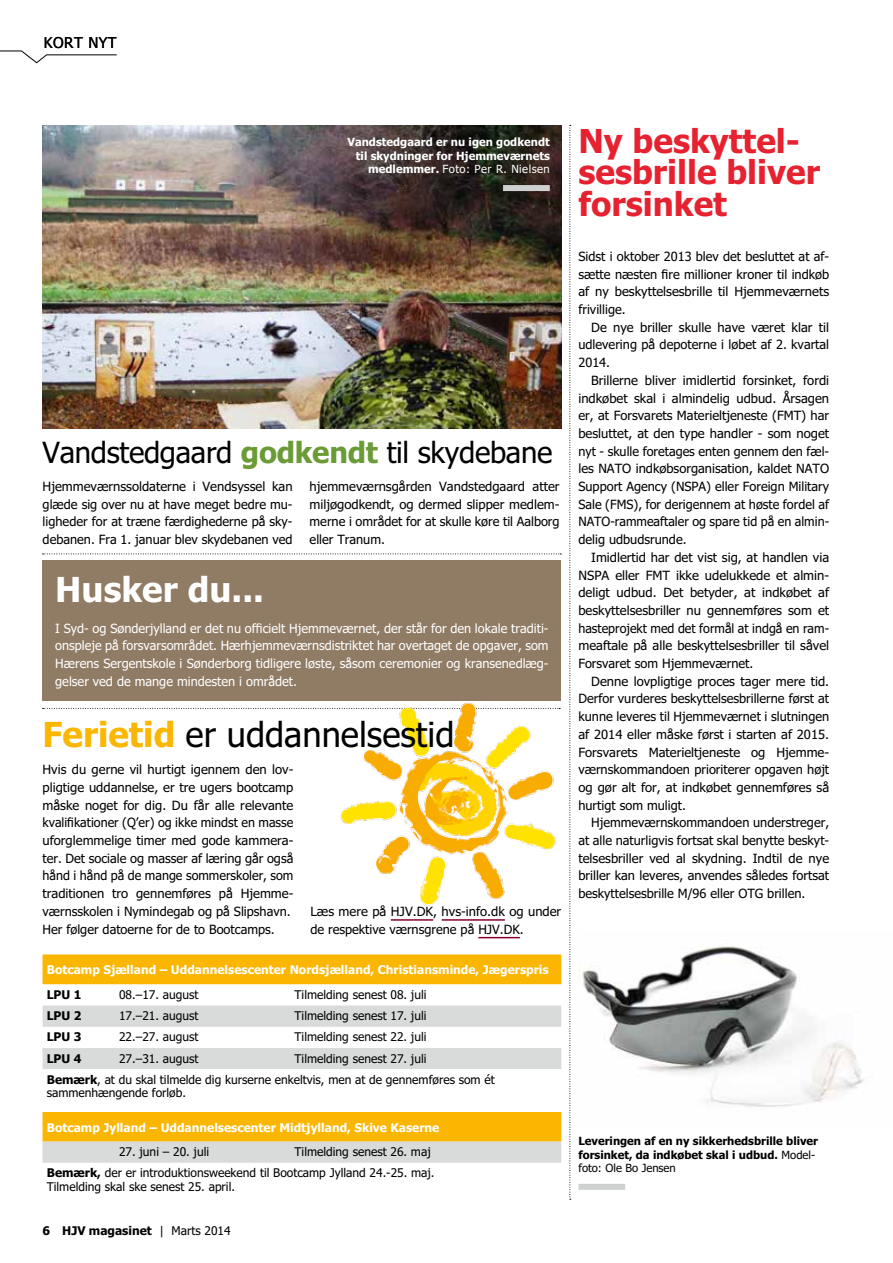
<style>
.page{position:relative;width:893px;height:1263px;background:#fff}
.page>*{position:absolute;margin:0;border:0;box-sizing:border-box;transform-origin:0 0}
.t1{font:34.5px "Tahoma";color:#000}
.t2{font:700 34.5px "Tahoma";color:#fff}
.t3{font:700 33px/31.5px "Tahoma";color:#e62230}
.t4{font:29.25px "Tahoma";letter-spacing:-.01em;color:#000}
.t5{font:15px "Tahoma";letter-spacing:.03em;color:#000}
.t6{font:12.75px/17.7px "Tahoma";color:#000;text-align:justify}
.t7{font:12.75px/17.7px "Tahoma";color:#fff;text-align:justify}
.t8{font:12px/20.9px "Tahoma";color:#000}
.t9{font:700 12px "Tahoma";color:#fff}
.t10{font:700 12px "Tahoma";color:#000}
.t11{font:700 11.25px/13.5px "Tahoma";color:#000}
.t12{font:700 11.25px/13.5px "Tahoma";color:#fff;text-align:right}
.s1{font-weight:400}
.s2{font-weight:700;color:#6a9b37}
.s3{font-weight:700;color:#fab600}
.s4{font-weight:700}
</style>
<div class="page">
<svg style="left:43px;top:708px;width:295px;height:1px"></svg>
<div style="left:43px;top:561px;width:518px;height:140px;background:#907b64"></div>
<svg style="left:569px;top:125px;width:2px;height:1075px"></svg>
<div style="left:578px;top:1184px;width:47px;height:6px;background:#cfd0d0"></div>
<img style="left:43px;top:125px;width:518px;height:303px">
<div style="left:503px;top:185px;width:47px;height:6px;background:#cfd0d0"></div>
<svg style="left:43px;top:554px;width:518px;height:1px"></svg>
<div style="left:43px;top:954px;width:518px;height:31px;background:#fab600"></div>
<svg style="left:43px;top:1005px;width:518px;height:64px;fill:#d9dada"></svg>
<svg style="left:43px;top:1112px;width:518px;height:51px;background:#ecc55c"></svg>
<img style="left:339px;top:702px;width:222px;height:204px">
<hr style="left:391px;top:919px;width:42px;height:2px;background:#88022f">
<hr style="left:442px;top:919px;width:63px;height:2px;background:#88022f">
<hr style="left:478px;top:937px;width:42px;height:1px;background:#88022f">
<svg style="left:0;top:50px;width:117px;height:14px"></svg>
<img style="left:578px;top:946px;width:286px;height:161px">
<p class="t5" style="left:44px;top:33px;width:74px">KORT NYT</p>
<p class="t12" style="left:347px;top:135px;width:204px">Vandstedgaard er nu igen godkendt til skydninger for Hjemmeværnets medlemmer. <span class="s1">Foto: Per R. Nielsen</span></p>
<h3 class="t4" style="left:43px;top:433px;width:511px">Vandstedgaard <span class="s2">godkendt</span> til skydebane</h3>
<p class="t6" style="left:43px;top:477px;width:251px">Hjemmeværnssoldaterne i Vendsyssel kan glæde sig over nu at have meget bedre mu&shy;ligheder for at træne færdighederne på sky&shy;debanen. Fra 1. januar blev skydebanen ved</p>
<p class="t6" style="left:310px;top:477px;width:251px">hjemmeværnsgården Vandstedgaard atter miljøgodkendt, og dermed slipper medlem&shy;merne i området for at skulle køre til Aalborg eller Tranum.</p>
<h1 class="t2" style="left:55px;top:568px;width:210px">Husker du...</h1>
<p class="t7" style="left:55px;top:619px;width:495px">I Syd- og Sønderjylland er det nu officielt Hjemmeværnet, der står for den lokale traditi&shy;onspleje på forsvarsområdet. Hærhjemmeværnsdistriktet har overtaget de opgaver, som Hærens Sergentskole i Sønderborg tidligere løste, såsom ceremonier og kransenedlæg&shy;gelser ved de mange mindesten i området.</p>
<h1 class="t1" style="left:43px;top:712px;width:413px"><span class="s3">Ferietid</span> er uddannelsestid</h1>
<p class="t6" style="left:43px;top:760px;width:252px;text-align:left">Hvis du gerne vil hurtigt igennem den lov&shy;pligtige uddannelse, er tre ugers bootcamp måske noget for dig. Du får alle relevante kvalifikationer (Q’er) og ikke mindst en masse uforglemmelige timer med gode kammera&shy;ter. Det sociale og masser af læring går også hånd i hånd på de mange sommerskoler, som traditionen tro gennemføres på Hjemme&shy;værnsskolen i Nymindegab og på Slipshavn.<br>Her følger datoerne for de to Bootcamps.</p>
<p class="t6" style="left:310px;top:902px;width:252px">Læs mere på HJV.DK, hvs-info.dk og under de respektive værnsgrene på HJV.DK.</p>
<p class="t9" style="left:47px;top:962px;width:503px">Botcamp Sjælland – Uddannelsescenter Nordsjælland, Christiansminde, Jægerspris</p>
<p class="t10" style="left:47px;top:987px;width:36px">LPU 1</p>
<p class="t8" style="left:119px;top:983px;width:81px">08.–17. august</p>
<p class="t8" style="left:295px;top:983px;width:133px">Tilmelding senest 08. juli</p>
<p class="t10" style="left:47px;top:1008px;width:36px">LPU 2</p>
<p class="t8" style="left:119px;top:1005px;width:81px">17.–21. august</p>
<p class="t8" style="left:295px;top:1005px;width:133px">Tilmelding senest 17. juli</p>
<p class="t10" style="left:47px;top:1029px;width:36px">LPU 3</p>
<p class="t8" style="left:119px;top:1026px;width:81px">22.–27. august</p>
<p class="t8" style="left:295px;top:1026px;width:133px">Tilmelding senest 22. juli</p>
<p class="t10" style="left:47px;top:1050px;width:36px">LPU 4</p>
<p class="t8" style="left:119px;top:1047px;width:81px">27.–31. august</p>
<p class="t8" style="left:47px;top:1047px;width:449px;text-indent:248px">Tilmelding senest 27. juli<br><span class="s4">Bemærk</span>, at du skal tilmelde dig kurserne enkeltvis, men at de gennemføres som ét</p>
<p class="t8" style="left:47px;top:1082px;width:141px">sammenhængende forløb.</p>
<p class="t9" style="left:47px;top:1120px;width:394px">Botcamp Jylland – Uddannelsescenter Midtjylland, Skive Kaserne</p>
<p class="t8" style="left:119px;top:1141px;width:92px">27. juni – 20. juli</p>
<p class="t8" style="left:47px;top:1141px;width:389px;text-indent:248px">Tilmelding senest 26. maj<br><span class="s4">Bemærk,</span> der er introduktionsweekend til Bootcamp Jylland 24.-25. maj.</p>
<p class="t8" style="left:47px;top:1175px;width:190px">Tilmelding skal ske senest 25. april.</p>
<p class="t10" style="left:43px;top:1223px;width:190px">6 HJV magasinet <span class="s1">| Marts 2014</span></p>
<h2 class="t3" style="left:578px;top:124px;width:243px">Ny beskyttel&shy;sesbrille bliver forsinket</h2>
<p class="t6" style="left:578px;top:247px;width:252px">Sidst i oktober 2013 blev det besluttet at af&shy;sætte næsten fire millioner kroner til indkøb af ny beskyttelsesbrille til Hjemmeværnets frivillige.</p>
<p class="t6" style="left:578px;top:318px;width:252px;text-indent:13px">De nye briller skulle have været klar til udlevering på depoterne i løbet af 2. kvartal 2014.</p>
<p class="t6" style="left:578px;top:371px;width:252px;text-indent:13px">Brillerne bliver imidlertid forsinket, fordi indkøbet skal i almindelig udbud. Årsagen er, at Forsvarets Materieltjeneste (FMT) har besluttet, at den type handler - som noget nyt - skulle foretages enten gennem den fæl&shy;les NATO indkøbsorganisation, kaldet NATO Support Agency (NSPA) eller Foreign Military Sale (FMS), for derigennem at høste fordel af NATO-rammeaftaler og spare tid på en almin&shy;delig udbudsrunde.</p>
<p class="t6" style="left:578px;top:548px;width:252px;text-indent:13px">Imidlertid har det vist sig, at handlen via NSPA eller FMT ikke udelukkede et almin&shy;deligt udbud. Det betyder, at indkøbet af beskyttelsesbriller nu gennemføres som et hasteprojekt med det formål at indgå en ram&shy;meaftale på alle beskyttelsesbriller til såvel Forsvaret som Hjemmeværnet.</p>
<p class="t6" style="left:578px;top:672px;width:252px;text-indent:13px">Denne lovpligtige proces tager mere tid.<br>Derfor vurderes beskyttelsesbrillerne først at kunne leveres til Hjemmeværnet i slutningen af 2014 eller måske først i starten af 2015.<br>Forsvarets Materieltjeneste og Hjemme&shy;værnskommandoen prioriterer opgaven højt og gør alt for, at indkøbet gennemføres så hurtigt som muligt.</p>
<p class="t6" style="left:578px;top:813px;width:252px;text-indent:13px">Hjemmeværnskommandoen understreger, at alle naturligvis fortsat skal benytte beskyt&shy;telsesbriller ved al skydning. Indtil de nye briller kan leveres, anvendes således fortsat beskyttelsesbrille M/96 eller OTG brillen.</p>
<p class="t11" style="left:578px;top:1134px;width:241px">Leveringen af en ny sikkerhedsbrille bliver forsinket, da indkøbet skal i udbud. <span class="s1">Model&shy;foto: Ole Bo Jensen</span></p>
</div>
